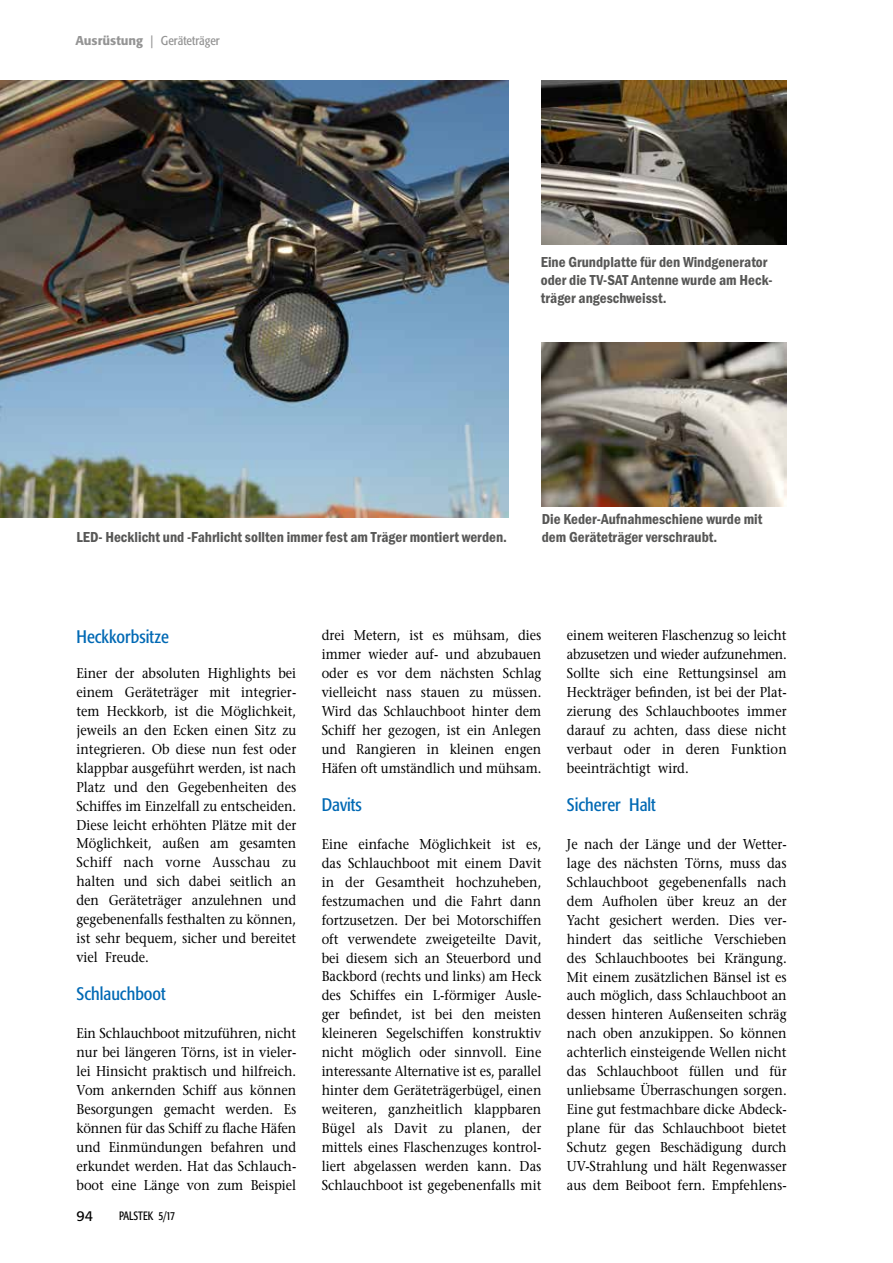
<style>
.page{position:relative;width:893px;height:1263px;background:#fff}
.page>*{position:absolute;margin:0;border:0;box-sizing:border-box;transform-origin:0 0}
.t1{font:condensed 18px "Formata";color:#0069b4}
.t2{font:600 condensed 15px/18px "Franklin Itc T";color:#575756}
.t3{font:14.25px/18.9px "Stone Serif";color:#000;text-align:justify;scale:.9 1}
.t4{font:14.25px "Formata";color:#000}
.t5{font:condensed 12.75px "Formata";color:#949494}
.t6{font:condensed 12px "Formata";color:#000;scale:.9 1}
.s1{font-weight:500;font-stretch:normal}
.s2{font-stretch:normal}
</style>
<div class="page">
<img style="left:542px;top:342px;width:245px;height:164px">
<img style="left:541px;top:81px;width:246px;height:164px">
<img style="left:0;top:81px;width:509px;height:436px">
<p class="t5" style="left:75px;top:33px;width:146px"><span class="s1">Ausrüstung</span> <span class="s2">|</span> Geräteträger</p>
<p class="t2" style="left:541px;top:254px;width:233px">Eine Grundplatte für den Windgenerator oder die TV-SAT Antenne wurde am Heck&shy;träger angeschweisst.</p>
<p class="t2" style="left:542px;top:510px;width:222px">Die Keder-Aufnahmeschiene wurde mit</p>
<p class="t2" style="left:77px;top:528px;width:432px">LED- Hecklicht und -Fahrlicht sollten immer fest am Träger montiert werden.</p>
<p class="t2" style="left:542px;top:528px;width:177px">dem Geräteträger verschraubt.</p>
<p class="t1" style="left:76px;top:626px;width:94px">Heckkorbsitze</p>
<p class="t3" style="left:76px;top:664px;width:246px">Einer der absoluten Highlights bei einem Geräteträger mit integrier&shy;tem Heckkorb, ist die Möglichkeit, jeweils an den Ecken einen Sitz zu integrieren. Ob diese nun fest oder klappbar ausgeführt werden, ist nach Platz und den Gegebenheiten des Schiffes im Einzelfall zu entscheiden.<br>Diese leicht erhöhten Plätze mit der Möglichkeit, außen am gesamten Schiff nach vorne Ausschau zu halten und sich dabei seitlich an den Geräteträger anzulehnen und gegebenenfalls festhalten zu können, ist sehr bequem, sicher und bereitet viel Freude.</p>
<p class="t1" style="left:76px;top:983px;width:91px">Schlauchboot</p>
<p class="t3" style="left:76px;top:1023px;width:246px">Ein Schlauchboot mitzuführen, nicht nur bei längeren Törns, ist in vieler&shy;lei Hinsicht praktisch und hilfreich.<br>Vom ankernden Schiff aus können Besorgungen gemacht werden. Es können für das Schiff zu flache Häfen und Einmündungen befahren und erkundet werden. Hat das Schlauch&shy;boot eine Länge von zum Beispiel</p>
<p class="t4" style="left:76px;top:1207px;width:18px">94</p>
<p class="t6" style="left:119px;top:1208px;width:64px">PALSTEK 5/17</p>
<p class="t3" style="left:322px;top:626px;width:246px">drei Metern, ist es mühsam, dies immer wieder auf- und abzubauen oder es vor dem nächsten Schlag vielleicht nass stauen zu müssen.<br>Wird das Schlauchboot hinter dem Schiff her gezogen, ist ein Anlegen und Rangieren in kleinen engen Häfen oft umständlich und mühsam.</p>
<p class="t1" style="left:322px;top:794px;width:42px">Davits</p>
<p class="t3" style="left:322px;top:834px;width:246px">Eine einfache Möglichkeit ist es, das Schlauchboot mit einem Davit in der Gesamtheit hochzuheben, festzumachen und die Fahrt dann fortzusetzen. Der bei Motorschiffen oft verwendete zweigeteilte Davit, bei diesem sich an Steuerbord und Backbord (rechts und links) am Heck des Schiffes ein L-förmiger Ausle&shy;ger befindet, ist bei den meisten kleineren Segelschiffen konstruktiv nicht möglich oder sinnvoll. Eine interessante Alternative ist es, parallel hinter dem Geräteträgerbügel, einen weiteren, ganzheitlich klappbaren Bügel als Davit zu planen, der mittels eines Flaschenzuges kontrol&shy;liert abgelassen werden kann. Das Schlauchboot ist gegebenenfalls mit</p>
<p class="t3" style="left:567px;top:626px;width:246px">einem weiteren Flaschenzug so leicht abzusetzen und wieder aufzunehmen.<br>Sollte sich eine Rettungsinsel am Heckträger befinden, ist bei der Plat&shy;zierung des Schlauchbootes immer darauf zu achten, dass diese nicht verbaut oder in deren Funktion beeinträchtigt wird.</p>
<p class="t1" style="left:567px;top:794px;width:90px">Sicherer Halt</p>
<p class="t3" style="left:567px;top:834px;width:246px">Je nach der Länge und der Wetter&shy;lage des nächsten Törns, muss das Schlauchboot gegebenenfalls nach dem Aufholen über kreuz an der Yacht gesichert werden. Dies ver&shy;hindert das seitliche Verschieben des Schlauchbootes bei Krängung.<br>Mit einem zusätzlichen Bänsel ist es auch möglich, dass Schlauchboot an dessen hinteren Außenseiten schräg nach oben anzukippen. So können achterlich einsteigende Wellen nicht das Schlauchboot füllen und für unliebsame Überraschungen sorgen.<br>Eine gut festmachbare dicke Abdeck&shy;plane für das Schlauchboot bietet Schutz gegen Beschädigung durch UV-Strahlung und hält Regenwasser aus dem Beiboot fern. Empfehlens-</p>
</div>
